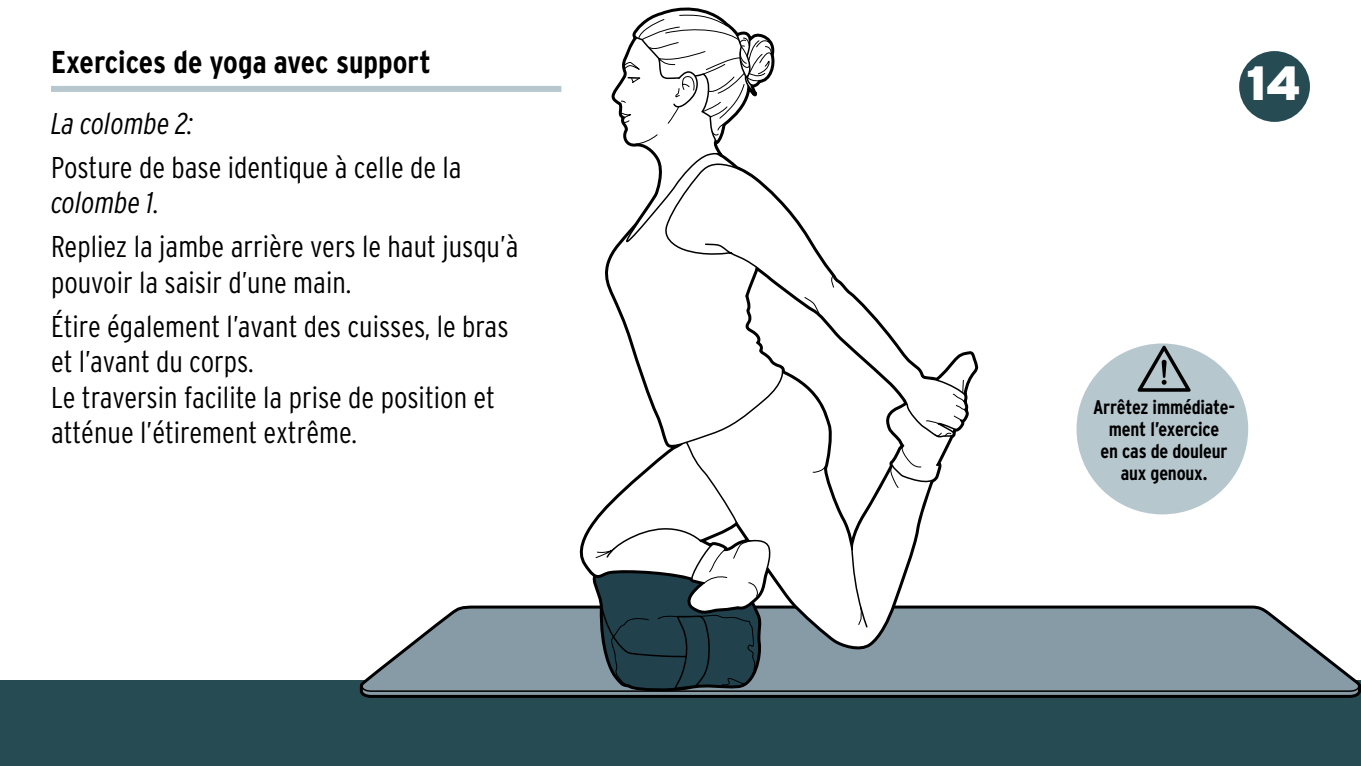
<style>
.page{position:relative;width:1361px;height:766px;background:#fff}
.page>*{position:absolute;margin:0;border:0;box-sizing:border-box;transform-origin:0 0}
.t1{font:900 48px "Interstate OT";color:#fff}
.t2{font:700 condensed 31.5px "Interstate OT";color:#000}
.t3{font:300 condensed 30px/35.4px "Interstate OT";color:#000}
.t4{font:italic 300 condensed 30px "Interstate OT";color:#000}
.t5{font:700 condensed 19.8px/21.9px "Interstate OT";letter-spacing:-.01em;color:#000;text-align:center}
</style>
<div class="page">
<div style="left:0;top:680px;width:1361px;height:85px;background:#264b53"></div>
<svg style="left:583px;top:449px;width:349px;height:88px"></svg>
<svg style="left:595px;top:465px;width:304px;height:72px"></svg>
<svg style="left:605px;top:248px;width:100px;height:201px"></svg>
<svg style="left:612px;top:8px;width:163px;height:240px"></svg>
<svg style="left:361px;top:537px;width:999px;height:160px"></svg>
<svg style="left:662px;top:163px;width:173px;height:274px"></svg>
<svg style="left:803px;top:275px;width:174px;height:211px"></svg>
<div style="left:51px;top:86px;width:510px;height:6px;background:#b7c7ce"></div>
<div style="left:1239px;top:51px;width:71px;height:71px;background:#264b53;border-radius:50%"></div>
<div style="left:1075px;top:342px;width:174px;height:173px;background:#b7c7ce;border-radius:50%"></div>
<svg style="left:1137px;top:345px;width:53px;height:46px"></svg>
<p class="t2" style="left:51px;top:43px;width:381px">Exercices de yoga avec support</p>
<p class="t4" style="left:51px;top:105px;width:143px">La colombe 2:</p>
<p class="t3" style="left:51px;top:150px;width:412px">Posture de base identique à celle de la</p>
<p class="t4" style="left:51px;top:185px;width:110px">colombe 1.</p>
<p class="t3" style="left:51px;top:229px;width:469px">Repliez la jambe arrière vers le haut jusqu’à pouvoir la saisir d’une main.</p>
<p class="t3" style="left:51px;top:308px;width:459px">Étire également l’avant des cuisses, le bras et l’avant du corps.<br>Le traversin facilite la prise de position et atténue l’étirement extrême.</p>
<h1 class="t1" style="left:1246px;top:52px;width:57px">14</h1>
<p class="t5" style="left:1093px;top:395px;width:144px">Arrêtez immédiate&shy;ment l’exercice<br>en cas de douleur aux genoux.</p>
</div>
